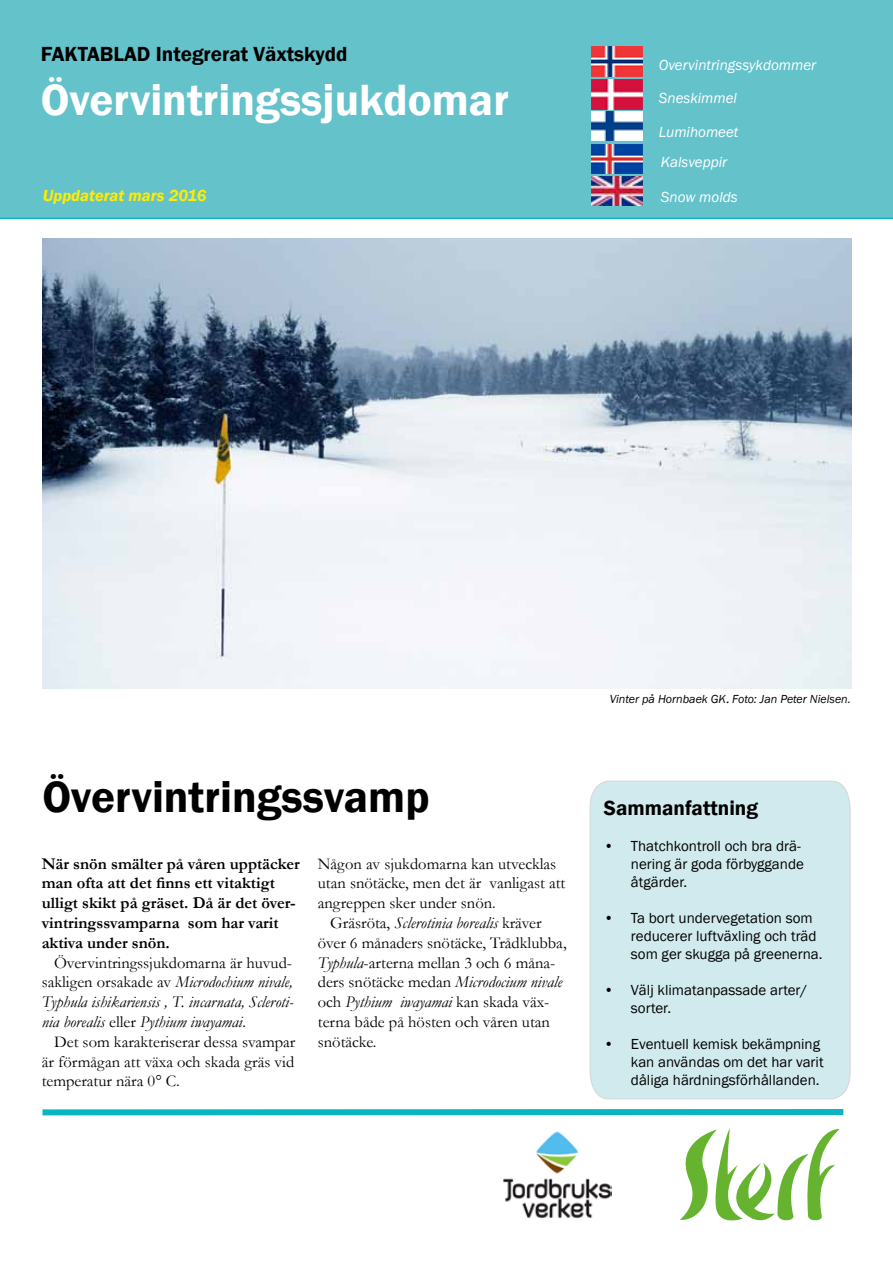
<style>
.page{position:relative;width:893px;height:1263px;background:#fff}
.page>*{position:absolute;margin:0;border:0;box-sizing:border-box;transform-origin:0 0}
.t1{font:600 45px "Franklin Gothic";color:#fff}
.t2{font:600 45px "Franklin Gothic";color:#000}
.t3{font:600 21px "Franklin Gothic";color:#000}
.t4{font:16.5px/19.8px "Garamond";color:#000}
.t5{font:italic 16.5px/19.8px "Garamond";color:#000;text-align:justify}
.t6{font:700 16.5px/19.8px "Garamond";color:#000}
.t7{font:italic 600 16.5px "Franklin Gothic";color:#ffed00}
.t8{font:15px/18px "Franklin Gothic";color:#000}
.t9{font:italic 15px/33px "Franklin Gothic";color:#fff}
.t10{font:italic 12px "Franklin Gothic";color:#000}
.s1{font-style:normal}
.s2{font-style:italic}
.s3{font-family:"Garamond";font-weight:700;font-style:normal}
</style>
<div class="page">
<div style="left:0;top:0;width:893px;height:219px;background:#64c2cb"></div>
<div style="left:589px;top:780px;width:262px;height:320px;background:#d1eaee"></div>
<img style="left:503px;top:1131px;width:108px;height:88px">
<svg style="left:680px;top:1128px;width:159px;height:92px"></svg>
<div style="left:43px;top:1109px;width:800px;height:6px;background:#08b5c0"></div>
<img style="left:592px;top:47px;width:50px;height:29px">
<img style="left:592px;top:80px;width:50px;height:29px">
<img style="left:592px;top:112px;width:50px;height:29px">
<img style="left:592px;top:144px;width:50px;height:29px">
<img style="left:592px;top:177px;width:50px;height:28px">
<img style="left:43px;top:238px;width:808px;height:451px">
<p class="t3" style="left:41px;top:42px;width:308px">Faktablad Integrerat Växtskydd</p>
<h1 class="t1" style="left:41px;top:73px;width:470px">Övervintringssjukdomar</h1>
<p class="t7" style="left:43px;top:185px;width:165px">Uppdaterat mars 2016</p>
<p class="t9" style="left:659px;top:48px;width:159px">Overvintringssykdommer<br>Sneskimmel</p>
<p class="t9" style="left:659px;top:116px;width:81px">Lumihomeet</p>
<p class="t9" style="left:661px;top:146px;width:68px">Kalsveppir</p>
<p class="t9" style="left:661px;top:180px;width:78px">Snow molds</p>
<h1 class="t2" style="left:43px;top:769px;width:389px">Övervintringssvamp</h1>
<p class="t6" style="left:42px;top:853px;width:260px">När snön smälter på våren upptäcker man ofta att det finns ett vitaktigt ulligt skikt på gräset. Då är det över&shy;vintringssvamparna som har varit aktiva under snön.</p>
<p class="t5" style="left:42px;top:952px;width:253px;text-indent:12px"><span class="s1">Övervintringssjukdomarna är huvud&shy;sakligen orsakade av</span> Microdochium nivale, Typhula ishikariensis , T. incarnata, Scleroti&shy;nia borealis <span class="s1">eller</span> Pythium iwayamai<span class="s1">.</span></p>
<p class="t4" style="left:42px;top:1031px;width:255px;text-align:justify;text-indent:12px">Det som karakteriserar dessa svampar är förmågan att växa och skada gräs vid temperatur nära 0° C.</p>
<p class="t4" style="left:318px;top:853px;width:249px">Någon av sjukdomarna kan utvecklas utan snötäcke, men det är vanligast att angreppen sker under snön.</p>
<p class="t4" style="left:318px;top:912px;width:250px;text-indent:12px">Gräsröta, <span class="s2">Sclerotinia borealis</span> kräver över 6 månaders snötäcke, Trådklubba, <span class="s2">Typhula</span>-arterna mellan 3 och 6 måna&shy;ders snötäcke medan <span class="s2">Microdocium nivale </span>och <span class="s2">Pythium iwayamai</span> kan skada väx&shy;terna både på hösten och våren utan snötäcke.</p>
<p class="t10" style="left:610px;top:691px;width:243px">Vinter på Hornbaek GK<span class="s3">.</span> Foto: Jan Peter Nielsen.</p>
<p class="t3" style="left:604px;top:795px;width:156px">Sammanfattning</p>
<p class="t8" style="left:631px;top:837px;width:174px;text-indent:-27px">• Thatchkontroll och bra drä&shy;nering är goda förbyggande åtgärder.</p>
<p class="t8" style="left:631px;top:909px;width:193px;text-indent:-27px">• Ta bort undervegetation som reducerer luftväxling och träd som ger skugga på greenerna.</p>
<p class="t8" style="left:631px;top:981px;width:178px;text-indent:-27px">• Välj klimatanpassade arter/ sorter.</p>
<p class="t8" style="left:631px;top:1035px;width:194px;text-indent:-27px">• Eventuell kemisk bekämpning kan användas om det har varit dåliga härdningsförhållanden.</p>
</div>
